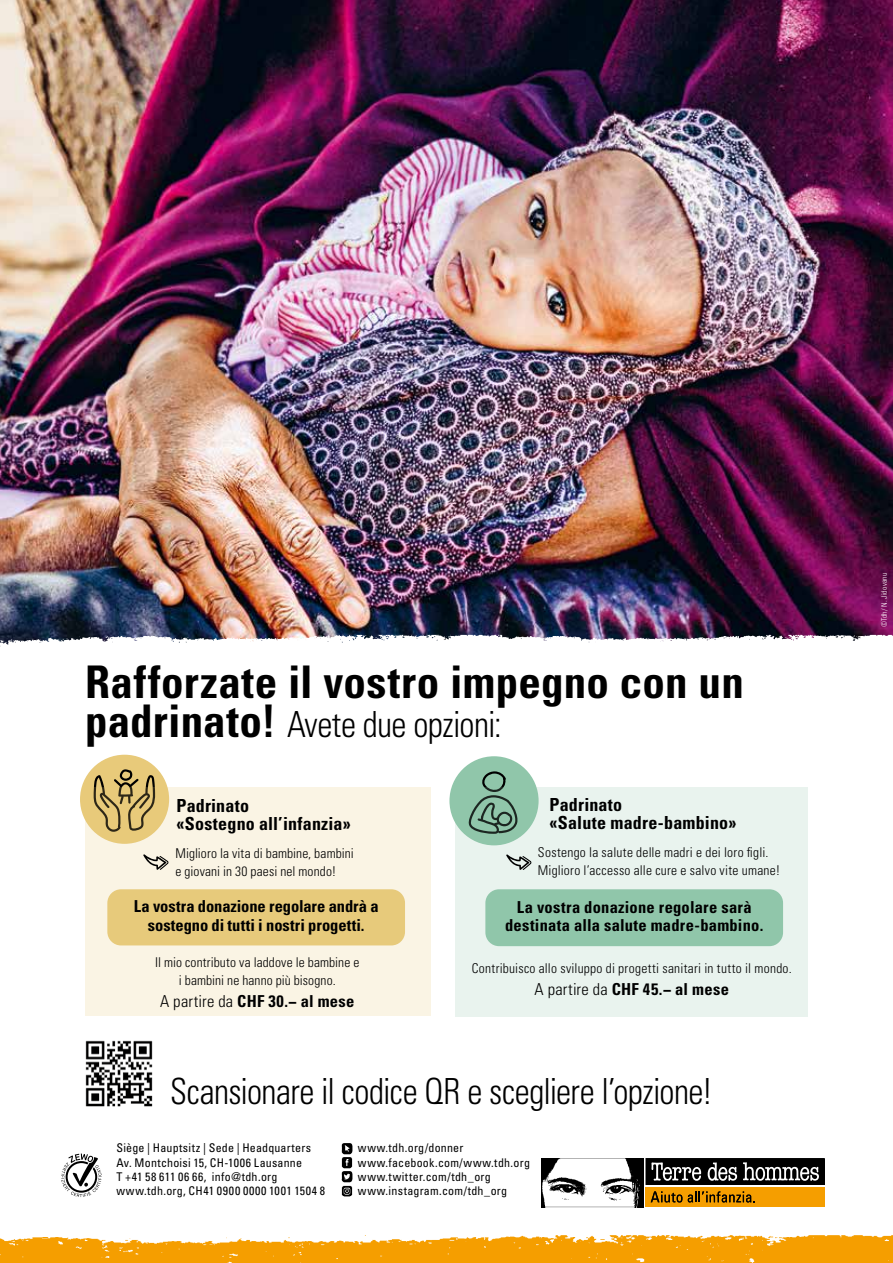
<style>
.page{position:relative;width:893px;height:1263px;background:#fff}
.page>*{position:absolute;margin:0;border:0;box-sizing:border-box;transform-origin:0 0}
.t1{font:700 condensed 45px "Univers LT Std";letter-spacing:.01em;color:#000}
.t2{font:300 condensed 36px "Univers LT Std";letter-spacing:-.015em;color:#000;scale:.94 1}
.t3{font:700 condensed 18px/18px "Univers LT Std";letter-spacing:.01em;color:#000}
.t4{font:700 condensed 16.5px/18px "Univers LT Std";letter-spacing:.01em;color:#000;text-align:center}
.t5{font:300 condensed 13.5px/18px "Univers LT Std";letter-spacing:.015em;color:#000}
.t6{font:condensed 12px/14.2px "Univers LT Std";letter-spacing:.02em;color:#000}
.t7{font:300 condensed 7.5px "Univers LT Std";letter-spacing:.02em;color:#fff}
.s1{font-weight:700;font-size:45px}
.s2{font-weight:300}
</style>
<div class="page">
<img style="left:0;top:0;width:893px;height:621px">
<img style="left:0;top:621px;width:893px;height:26px">
<img style="left:0;top:1235px;width:893px;height:28px">
<svg style="left:61px;top:1153px;width:41px;height:44px"></svg>
<img style="left:341px;top:1143px;width:12px;height:54px">
<img style="left:85px;top:1040px;width:68px;height:67px">
<div style="left:449px;top:756px;width:90px;height:89px;background:#90c6aa;border-radius:50%"></div>
<svg style="left:482px;top:771px;width:24px;height:16px"></svg>
<div style="left:80px;top:755px;width:89px;height:89px;background:#e8ca7a;border-radius:50%"></div>
<svg style="left:94px;top:769px;width:61px;height:18px"></svg>
<svg style="left:85px;top:787px;width:345px;height:229px;fill:#faf4e4"></svg>
<svg style="left:455px;top:787px;width:353px;height:230px;fill:#e9f3ee"></svg>
<div style="left:107px;top:889px;width:298px;height:56px;background:#e7ca7b;border-radius:14px"></div>
<div style="left:485px;top:889px;width:298px;height:57px;background:#90c6aa;border-radius:14px"></div>
<svg style="left:143px;top:854px;width:25px;height:16px"></svg>
<svg style="left:506px;top:854px;width:25px;height:16px"></svg>
<svg style="left:541px;top:1158px;width:284px;height:49px"></svg>
<h1 class="t1" style="left:85px;top:655px;width:660px">Rafforzate il vostro impegno con un</h1>
<h2 class="t2" style="left:85px;top:703px;width:445px"><span class="s1">padrinato!</span> Avete due opzioni:</h2>
<h3 class="t3" style="left:176px;top:797px;width:176px">Padrinato<br>«Sostegno all’infanzia»</h3>
<h3 class="t3" style="left:550px;top:796px;width:188px">Padrinato<br>«Salute madre-bambino»</h3>
<p class="t5" style="left:176px;top:844px;width:180px">Miglioro la vita di bambine, bambini e giovani in 30 paesi nel mondo!</p>
<p class="t5" style="left:538px;top:844px;width:244px">Sostengo la salute delle madri e dei loro figli.<br>Miglioro l’accesso alle cure e salvo vite umane!</p>
<p class="t4" style="left:134px;top:897px;width:246px">La vostra donazione regolare andrà a sostegno di tutti i nostri progetti.</p>
<p class="t4" style="left:505px;top:898px;width:260px">La vostra donazione regolare sarà destinata alla salute madre-bambino.</p>
<p class="t5" style="left:155px;top:953px;width:206px;text-align:center">Il mio contributo va laddove le bambine e i bambini ne hanno più bisogno.</p>
<p class="t4" style="left:160px;top:992px;width:196px"><span class="s2">A partire da</span> CHF 30.− al mese</p>
<p class="t5" style="left:472px;top:959px;width:321px">Contribuisco allo sviluppo di progetti sanitari in tutto il mondo.</p>
<p class="t4" style="left:535px;top:980px;width:196px"><span class="s2">A partire da</span> CHF 45.− al mese</p>
<h2 class="t2" style="left:170px;top:1069px;width:579px">Scansionare il codice QR e scegliere l’opzione!</h2>
<p class="t6" style="left:116px;top:1141px;width:210px">Siège | Hauptsitz | Sede | Headquarters Av. Montchoisi 15, CH-1006 Lausanne<br>T +41 58 611 06 66, info@tdh.org www.tdh.org, CH41 0900 0000 1001 1504 8</p>
<p class="t6" style="left:358px;top:1141px;width:174px">www.tdh.org/donner www.facebook.com/www.tdh.org www.twitter.com/tdh_org www.instagram.com/tdh_org</p>
<p class="t7" style="left:880px;top:627px;width:56px;rotate:-90deg">©Tdh/ N. Jidovanu</p>
</div>
